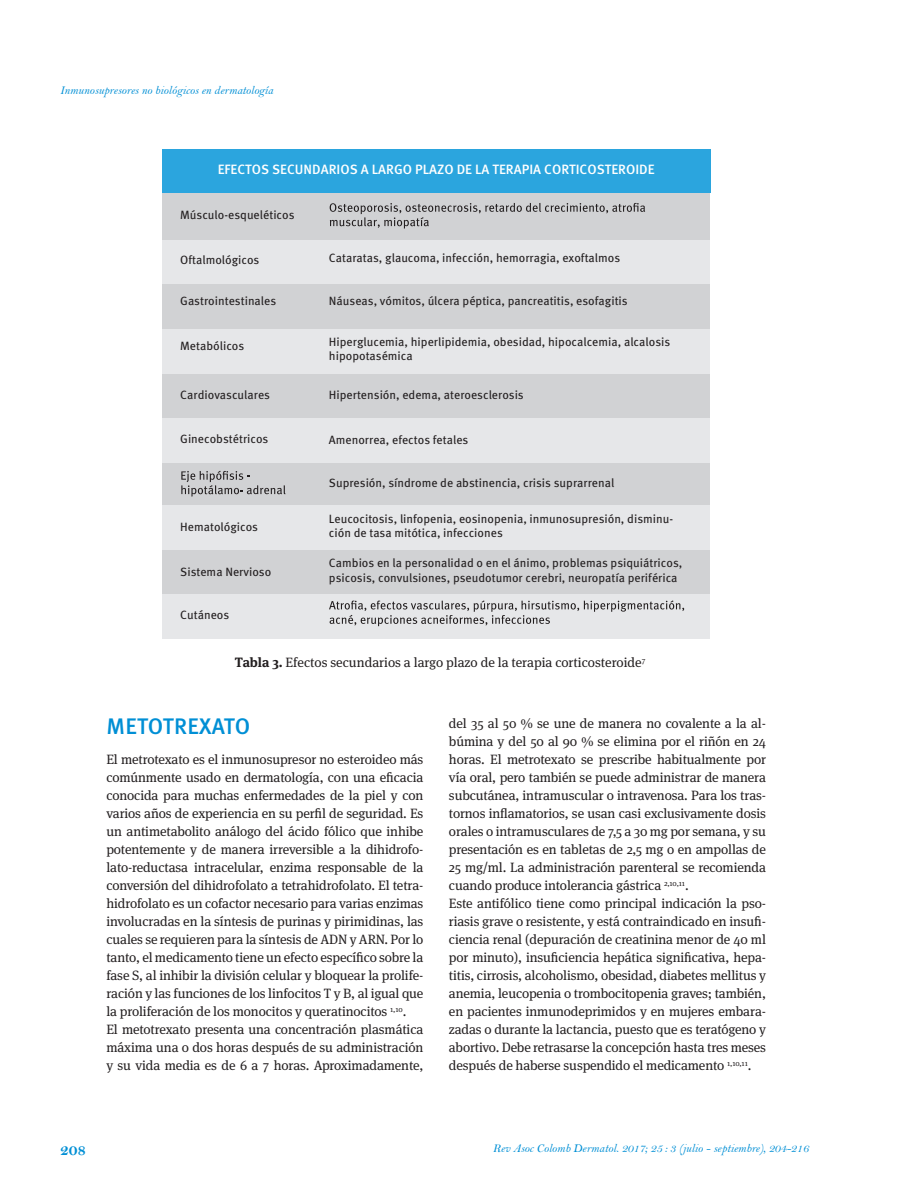
<style>
.page{position:relative;width:915px;height:1191px;background:#fff}
.page>*{position:absolute;margin:0;border:0;box-sizing:border-box;transform-origin:0 0}
.subtitulo{font:500 22.5px "Meta Pro";letter-spacing:.01em;color:#008fd5}
.t1{font:16.5px "Bell MT Bold";color:#008fd5}
.caja_texto{font:13.5px/18px "Meta Serif OT";letter-spacing:-.01em;color:#231f20;text-align:justify}
.t2{font:500 13.5px "Meta Pro";color:#fff}
.t3{font:12px/14.4px "Meta Pro";color:#231f20}
.marcacion{font:12px "Bell MT Italic";color:#008fd5}
.s1{font-weight:700}
</style>
<div class="page">
<div style="left:162px;top:192px;width:548px;height:48px;background:#d1d2d4"></div>
<svg style="left:329px;top:203px;width:316px;height:26px"></svg>
<div style="left:162px;top:240px;width:548px;height:44px;background:#e6e7e9"></div>
<div style="left:162px;top:149px;width:548px;height:43px;background:#2ba5de"></div>
<div style="left:162px;top:284px;width:548px;height:45px;background:#d1d2d4"></div>
<div style="left:162px;top:374px;width:548px;height:44px;background:#d1d2d4"></div>
<div style="left:162px;top:463px;width:548px;height:44px;background:#d1d2d4"></div>
<div style="left:162px;top:329px;width:548px;height:45px;background:#e6e7e9"></div>
<div style="left:162px;top:550px;width:548px;height:44px;background:#d1d2d4"></div>
<div style="left:162px;top:505px;width:548px;height:45px;background:#e6e7e9"></div>
<div style="left:162px;top:594px;width:548px;height:45px;background:#e6e7e9"></div>
<div style="left:162px;top:418px;width:548px;height:44px;background:#e6e7e9"></div>
<svg style="left:181px;top:471px;width:104px;height:25px"></svg>
<svg style="left:329px;top:600px;width:355px;height:26px"></svg>
<p class="marcacion" style="left:60px;top:83px;width:215px">Inmunosupresores no biológicos en dermatología</p>
<p class="t2" style="left:218px;top:161px;width:438px">EFECTOS SECUNDARIOS A LARGO PLAZO DE LA TERAPIA CORTICOSTEROIDE</p>
<p class="t3" style="left:180px;top:208px;width:116px">Músculo-esqueléticos</p>
<p class="t3" style="left:180px;top:253px;width:81px">Oftalmológicos</p>
<p class="t3" style="left:329px;top:251px;width:293px">Cataratas, glaucoma, infección, hemorragia, exoftalmos</p>
<p class="t3" style="left:180px;top:294px;width:97px">Gastrointestinales</p>
<p class="t3" style="left:329px;top:294px;width:300px">Náuseas, vómitos, úlcera péptica, pancreatitis, esofagitis</p>
<p class="t3" style="left:180px;top:339px;width:65px">Metabólicos</p>
<p class="t3" style="left:329px;top:335px;width:343px">Hiperglucemia, hiperlipidemia, obesidad, hipocalcemia, alcalosis hipopotasémica</p>
<p class="t3" style="left:180px;top:388px;width:91px">Cardiovasculares</p>
<p class="t3" style="left:329px;top:388px;width:196px">Hipertensión, edema, ateroesclerosis</p>
<p class="t3" style="left:180px;top:431px;width:90px">Ginecobstétricos</p>
<p class="t3" style="left:329px;top:433px;width:141px">Amenorrea, efectos fetales</p>
<p class="t3" style="left:329px;top:476px;width:287px">Supresión, síndrome de abstinencia, crisis suprarrenal</p>
<p class="t3" style="left:180px;top:520px;width:79px">Hematológicos</p>
<p class="t3" style="left:329px;top:512px;width:345px">Leucocitosis, linfopenia, eosinopenia, inmunosupresión, disminu&shy;ción de tasa mitótica, infecciones</p>
<p class="t3" style="left:180px;top:564px;width:92px">Sistema Nervioso</p>
<p class="t3" style="left:329px;top:556px;width:355px">Cambios en la personalidad o en el ánimo, problemas psiquiátricos, psicosis, convulsiones, pseudotumor cerebri, neuropatía periférica</p>
<p class="t3" style="left:180px;top:608px;width:51px">Cutáneos</p>
<p class="caja_texto" style="left:235px;top:653px;width:412px"><span class="s1">Tabla 3.</span> Efectos secundarios a largo plazo de la terapia corticosteroide<sup>7</sup></p>
<p class="subtitulo" style="left:106px;top:712px;width:145px">METOTREXATO</p>
<p class="caja_texto" style="left:106px;top:750px;width:318px">El metrotexato es el inmunosupresor no esteroideo más comúnmente usado en dermatología, con una eficacia conocida para muchas enfermedades de la piel y con varios años de experiencia en su perfil de seguridad. Es un antimetabolito análogo del ácido fólico que inhibe potentemente y de manera irreversible a la dihidrofo&shy;lato-reductasa intracelular, enzima responsable de la conversión del dihidrofolato a tetrahidrofolato. El tetra&shy;hidrofolato es un cofactor necesario para varias enzimas involucradas en la síntesis de purinas y pirimidinas, las cuales se requieren para la síntesis de ADN y ARN. Por lo tanto, el medicamento tiene un efecto específico sobre la fase S, al inhibir la división celular y bloquear la prolife&shy;ración y las funciones de los linfocitos T y B, al igual que la proliferación de los monocitos y queratinocitos <sup>1,10</sup>.</p>
<p class="caja_texto" style="left:106px;top:1020px;width:318px">El metotrexato presenta una concentración plasmática máxima una o dos horas después de su administración y su vida media es de 6 a 7 horas. Aproximadamente,</p>
<p class="caja_texto" style="left:449px;top:714px;width:318px">del 35 al 50 % se une de manera no covalente a la al&shy;búmina y del 50 al 90 % se elimina por el riñón en 24 horas. El metrotexato se prescribe habitualmente por vía oral, pero también se puede administrar de manera subcutánea, intramuscular o intravenosa. Para los tras&shy;tornos inflamatorios, se usan casi exclusivamente dosis orales o intramusculares de 7,5 a 30 mg por semana, y su presentación es en tabletas de 2,5 mg o en ampollas de 25 mg/ml. La administración parenteral se recomienda cuando produce intolerancia gástrica <sup>2,10,11</sup>.</p>
<p class="caja_texto" style="left:449px;top:894px;width:318px">Este antifólico tiene como principal indicación la pso&shy;riasis grave o resistente, y está contraindicado en insufi&shy;ciencia renal (depuración de creatinina menor de 40 ml por minuto), insuficiencia hepática significativa, hepa&shy;titis, cirrosis, alcoholismo, obesidad, diabetes mellitus y anemia, leucopenia o trombocitopenia graves; también, en pacientes inmunodeprimidos y en mujeres embara&shy;zadas o durante la lactancia, puesto que es teratógeno y abortivo. Debe retrasarse la concepción hasta tres meses después de haberse suspendido el medicamento <sup>1,10,11</sup>.</p>
<p class="t1" style="left:60px;top:1140px;width:28px">208</p>
<p class="marcacion" style="left:492px;top:1141px;width:317px">Rev Asoc Colomb Dermatol. 2017; 25 : 3 (julio - septiembre), 204-216</p>
</div>
